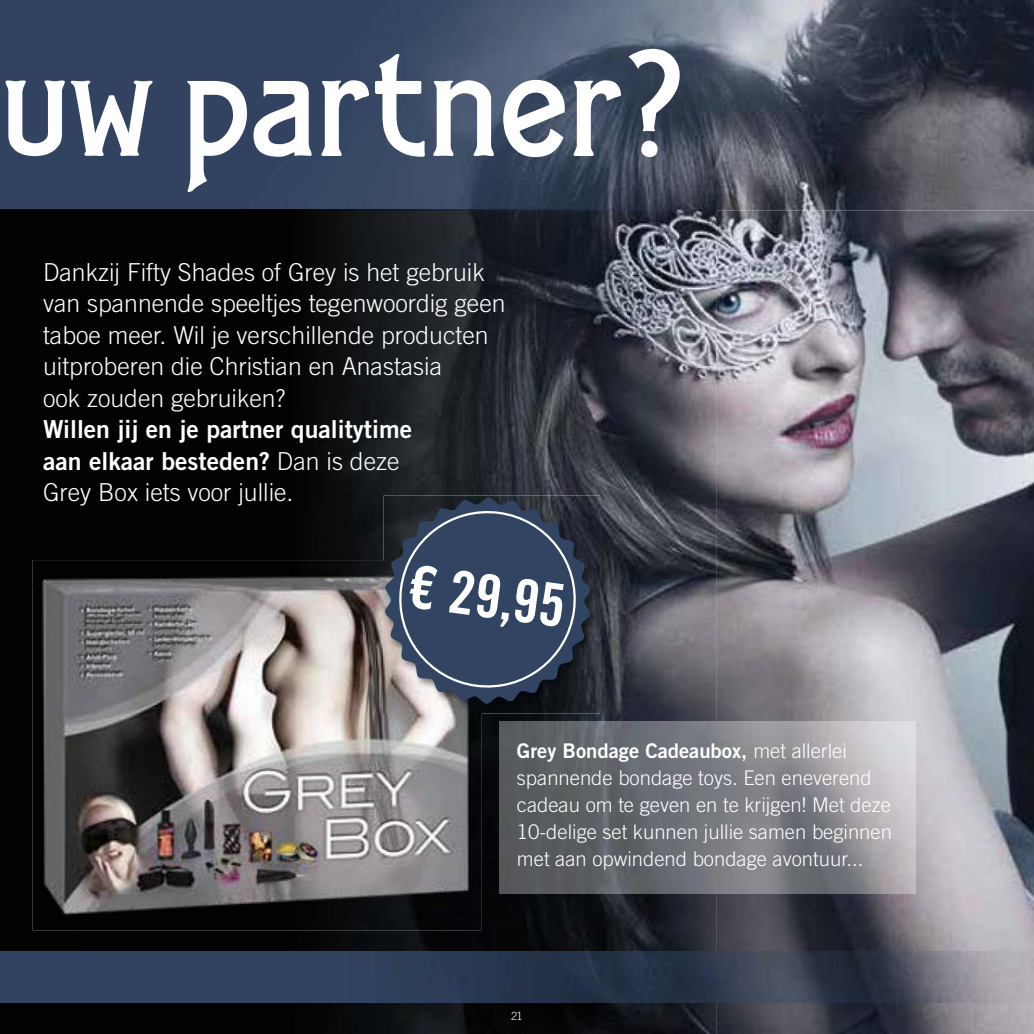
<style>
.page{position:relative;width:1034px;height:1034px;background:#fff}
.page>*{position:absolute;margin:0;border:0;box-sizing:border-box;transform-origin:0 0}
.t1{font:155.25px "Quaint Gothic SGOT";color:#fff}
.t2{font:59.18px "Trade Gothic LT Std Bd Cn 20";color:#fff}
.t3{font:300 24.75px/31.5px "Trade Gothic LT Std";color:#fff}
.t4{font:24.75px/31.5px "Trade Gothic LT Std Bd 2";color:#fff}
.t5{font:300 20.25px/27px "Trade Gothic LT Std";color:#fff}
.t6{font:20.25px "Trade Gothic LT Std Bd 2";color:#fff}
.t7{font:300 11.25px "Trade Gothic LT Std";color:#fff}
.s1{font-family:"Trade Gothic LT Std";font-weight:300}
</style>
<div class="page">
<img style="left:716px;top:210px;width:317px;height:823px">
<img style="left:0;top:0;width:1033px;height:210px">
<img style="left:0;top:210px;width:397px;height:374px">
<img style="left:397px;top:210px;width:319px;height:299px">
<img style="left:557px;top:509px;width:159px;height:212px">
<div style="left:0;top:584px;width:79px;height:449px;background:#020201"></div>
<img style="left:478px;top:713px;width:79px;height:320px">
<img style="left:79px;top:930px;width:399px;height:103px">
<img style="left:556px;top:893px;width:160px;height:140px">
<img style="left:0;top:209px;width:716px;height:1px">
<img style="left:0;top:950px;width:1033px;height:51px">
<img style="left:499px;top:721px;width:416px;height:172px">
<img style="left:33px;top:560px;width:448px;height:370px">
<img style="left:383px;top:495px;width:217px;height:218px">
<img style="left:383px;top:560px;width:98px;height:153px">
<svg style="left:384px;top:497px;width:206px;height:206px;background:#3c4960"></svg>
<h1 class="t1" style="left:0;top:2px;width:684px">uw partner?</h1>
<p class="t3" style="left:43px;top:256px;width:464px">Dankzij Fifty Shades of Grey is het gebruik van spannende speeltjes tegenwoordig geen taboe meer. Wil je verschillende producten uitproberen die Christian en Anastasia<br>ook zouden gebruiken?</p>
<p class="t4" style="left:43px;top:413px;width:370px">Willen jij en je partner qualitytime aan elkaar besteden? <span class="s1">Dan is deze</span></p>
<p class="t3" style="left:43px;top:476px;width:252px">Grey Box iets voor jullie.</p>
<h2 class="t2" style="left:412px;top:550px;width:160px;rotate:7deg">€ 29,95</h2>
<p class="t6" style="left:517px;top:738px;width:331px">Grey Bondage Cadeaubox, <span class="s1">met allerlei</span></p>
<p class="t5" style="left:517px;top:764px;width:376px">spannende bondage toys. Een eneverend cadeau om te geven en te krijgen! Met deze 10-delige set kunnen jullie samen beginnen met aan opwindend bondage avontuur...</p>
<p class="t7" style="left:511px;top:1008px;width:13px">21</p>
</div>
